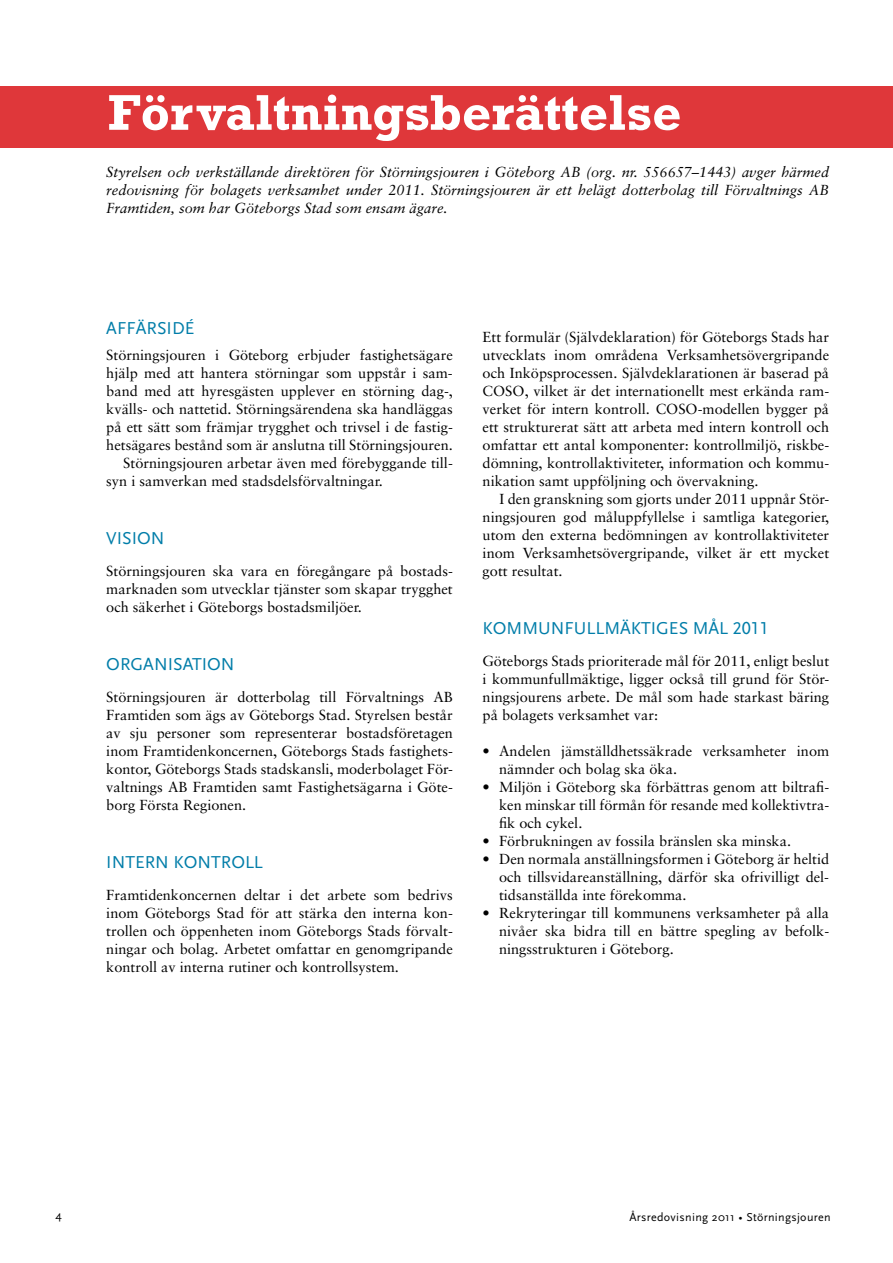
<style>
.page{position:relative;width:893px;height:1263px;background:#fff}
.page>*{position:absolute;margin:0;border:0;box-sizing:border-box;transform-origin:0 0}
.t1{font:700 51px "Rockwell";color:#fff}
.t2{font:18px "Scala Sans";color:#007da9}
.t3{font:18px "Scala Sans Caps";color:#007da9}
.t4{font:14.55px/18px "Sabon";color:#000;text-align:justify}
.t5{font:italic 14.55px/18px "Sabon";color:#000;text-align:justify}
.t6{font:12px "Scala Sans";letter-spacing:.025em;color:#000}
</style>
<div class="page">
<div style="left:0;top:86px;width:893px;height:61px;background:#df373a"></div>
<h1 class="t1" style="left:108px;top:82px;width:575px">Förvaltningsberättelse</h1>
<p class="t5" style="left:106px;top:162px;width:724px">Styrelsen och verkställande direktören för Störningsjouren i Göteborg AB (org. nr. 556657–1443) avger härmed redovisning för bolagets verksamhet under 2011. Störningsjouren är ett helägt dotterbolag till Förvaltnings AB Framtiden, som har Göteborgs Stad som ensam ägare.</p>
<p class="t2" style="left:106px;top:318px;width:21px">AFFÄRSID</p>
<p class="t2" style="left:185px;top:318px;width:11px">É</p>
<p class="t4" style="left:106px;top:346px;width:348px">Störningsjouren i Göteborg erbjuder fastighetsägare</p>
<p class="t4" style="left:106px;top:364px;width:348px">hjälp med att hantera störningar som uppstår i sam-</p>
<p class="t4" style="left:106px;top:382px;width:348px">band med att hyresgästen upplever en störning dag-,</p>
<p class="t4" style="left:106px;top:400px;width:348px">kvälls- och nattetid. Störningsärendena ska handläggas</p>
<p class="t4" style="left:106px;top:418px;width:348px">på ett sätt som främjar trygghet och trivsel i de fastig-</p>
<p class="t4" style="left:106px;top:436px;width:348px">hetsägares bestånd som är anslutna till Störningsjouren.</p>
<p class="t4" style="left:123px;top:454px;width:331px">Störningsjouren arbetar även med förebyggande till-</p>
<p class="t4" style="left:106px;top:472px;width:278px">syn i samverkan med stadsdelsförvaltningar.</p>
<p class="t2" style="left:106px;top:528px;width:21px">VISION</p>
<p class="t4" style="left:106px;top:562px;width:348px">Störningsjouren ska vara en föregångare på bostads&shy;marknaden som utvecklar tjänster som skapar trygghet och säkerhet i Göteborgs bostadsmiljöer.</p>
<p class="t2" style="left:106px;top:654px;width:25px">ORGANISATION</p>
<p class="t4" style="left:106px;top:688px;width:348px">Störningsjouren är dotterbolag till Förvaltnings AB Framtiden som ägs av Göteborgs Stad. Styrelsen består av sju personer som representerar bostadsföretagen inom Framtidenkoncernen, Göteborgs Stads fastighets&shy;kontor, Göteborgs Stads stadskansli, moderbolaget För&shy;valtnings AB Framtiden samt Fastighetsägarna i Göte&shy;borg Första Regionen.</p>
<p class="t2" style="left:106px;top:852px;width:18px">INTERN</p>
<p class="t2" style="left:173px;top:852px;width:12px">KONTROLL</p>
<p class="t4" style="left:106px;top:886px;width:348px">Framtidenkoncernen deltar i det arbete som bedrivs inom Göteborgs Stad för att stärka den interna kon&shy;trollen och öppenheten inom Göteborgs Stads förvalt&shy;ningar och bolag. Arbetet omfattar en genomgripande kontroll av interna rutiner och kontrollsystem.</p>
<p class="t4" style="left:483px;top:328px;width:348px">Ett formulär (Självdeklaration) för Göteborgs Stads har utvecklats inom områdena Verksamhetsövergripande och Inköpsprocessen. Självdeklarationen är baserad på COSO, vilket är det internationellt mest erkända ram&shy;verket för intern kontroll. COSO-modellen bygger på ett strukturerat sätt att arbeta med intern kontroll och omfattar ett antal komponenter: kontrollmiljö, riskbe&shy;dömning, kontrollaktiviteter, information och kommu&shy;nikation samt uppföljning och övervakning.</p>
<p class="t4" style="left:483px;top:490px;width:348px;text-indent:17px">I den granskning som gjorts under 2011 uppnår Stör&shy;ningsjouren god måluppfyllelse i samtliga kategorier, utom den externa bedömningen av kontrollaktiviteter inom Verksamhetsövergripande, vilket är ett mycket gott resultat.</p>
<p class="t2" style="left:483px;top:618px;width:23px">KOMMUNFULLMÄKTIGES</p>
<p class="t2" style="left:693px;top:618px;width:13px">MÅL</p>
<p class="t3" style="left:733px;top:618px;width:37px">2011</p>
<p class="t4" style="left:483px;top:652px;width:348px">Göteborgs Stads prioriterade mål för 2011, enligt beslut i kommunfullmäktige, ligger också till grund för Stör&shy;ningsjourens arbete. De mål som hade starkast bäring på bolagets verksamhet var:</p>
<p class="t4" style="left:499px;top:742px;width:332px;text-indent:-16px">• Andelen jämställdhetssäkrade verksamheter inom nämnder och bolag ska öka.</p>
<p class="t4" style="left:499px;top:778px;width:332px;text-indent:-16px">• Miljön i Göteborg ska förbättras genom att biltrafi&shy;ken minskar till förmån för resande med kollektivtra&shy;fik och cykel.</p>
<p class="t4" style="left:483px;top:832px;width:310px">• Förbrukningen av fossila bränslen ska minska.</p>
<p class="t4" style="left:499px;top:850px;width:332px;text-indent:-16px">• Den normala anställningsformen i Göteborg är heltid och tillsvidareanställning, därför ska ofrivilligt del&shy;tidsanställda inte förekomma.</p>
<p class="t4" style="left:499px;top:904px;width:332px;text-indent:-16px">• Rekryteringar till kommunens verksamheter på alla nivåer ska bidra till en bättre spegling av befolk&shy;ningsstrukturen i Göteborg.</p>
<p class="t6" style="left:56px;top:1208px;width:8px">4</p>
<p class="t6" style="left:629px;top:1210px;width:203px">ÅRSREDOVISNING 2011 • STÖRNINGSJOUREN</p>
</div>
